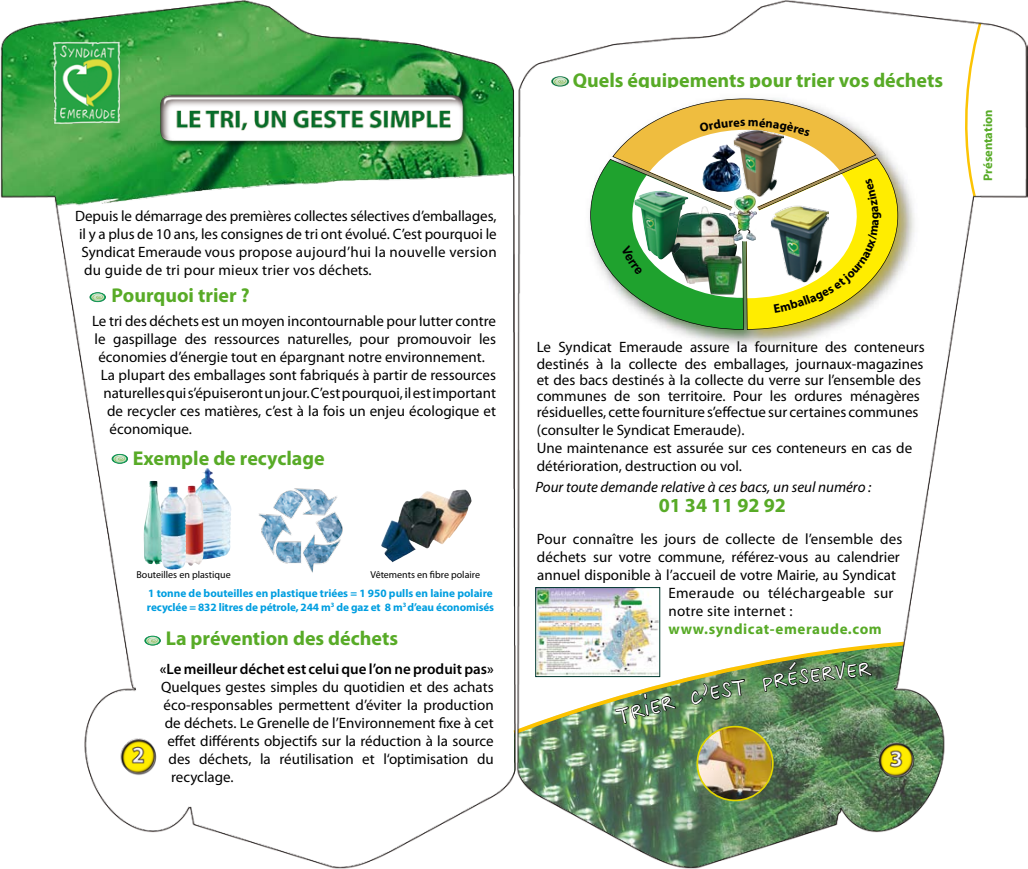
<style>
.page{position:relative;width:1028px;height:869px;background:#fff}
.page>*{position:absolute;margin:0;border:0;box-sizing:border-box;transform-origin:0 0}
.t1{font:700 20px "Myriad Pro";color:#58ab27}
.t2{font:15px/16.2px "Myriad Pro";color:#000}
.t3{font:15px "Myriad Pro";letter-spacing:.02em;color:#000}
.t4{font:italic 15px "Myriad Pro";color:#000}
.t5{font:600 15px "Myriad Pro";color:#000}
.t6{font:700 15px "Myriad Pro";letter-spacing:.04em;color:#58ab27}
.t7{font:700 12.5px "Myriad Pro";color:#58ab27}
.t8{font:700 11.25px/13.5px "Myriad Pro";color:#009ee0}
.t9{font:10px "Myriad Pro";color:#000}
</style>
<div class="page">
<img style="left:0;top:0;width:1027px;height:868px">
<img style="left:590px;top:83px;width:329px;height:247px">
<img style="left:614px;top:684px;width:62px;height:40px">
<svg style="left:690px;top:672px;width:57px;height:55px;background:#628356"></svg>
<svg style="left:761px;top:638px;width:111px;height:67px"></svg>
<h1 class="t1" style="left:572px;top:68px;width:372px">Quels équipements pour trier vos déchets</h1>
<p class="t2" style="left:75px;top:208px;width:423px">Depuis le démarrage des premières collectes sélectives d’emballages,</p>
<p class="t2" style="left:79px;top:226px;width:419px">il y a plus de 10 ans, les consignes de tri ont évolué. C’est pourquoi le</p>
<p class="t3" style="left:81px;top:243px;width:416px">Syndicat Emeraude vous propose aujourd’hui la nouvelle version</p>
<p class="t3" style="left:84px;top:261px;width:289px">du guide de tri pour mieux trier vos déchets.</p>
<h1 class="t1" style="left:112px;top:282px;width:139px">Pourquoi trier ?</h1>
<p class="t2" style="left:92px;top:312px;width:405px">Le tri des déchets est un moyen incontournable pour lutter contre</p>
<p class="t2" style="left:95px;top:330px;width:403px">le gaspillage des ressources naturelles, pour promouvoir les</p>
<p class="t2" style="left:98px;top:348px;width:388px">économies d’énergie tout en épargnant notre environnement.</p>
<p class="t2" style="left:101px;top:366px;width:396px">La plupart des emballages sont fabriqués à partir de ressources</p>
<p class="t2" style="left:103px;top:384px;width:394px">naturelles qui s’épuiseront un jour. C’est pourquoi, il est important</p>
<p class="t2" style="left:107px;top:402px;width:390px">de recycler ces matières, c’est à la fois un enjeu écologique et</p>
<p class="t2" style="left:110px;top:420px;width:84px">économique.</p>
<h1 class="t1" style="left:133px;top:444px;width:193px">Exemple de recyclage</h1>
<p class="t9" style="left:136px;top:568px;width:96px">Bouteilles en plastique</p>
<p class="t9" style="left:370px;top:568px;width:111px">Vêtements en fibre polaire</p>
<p class="t8" style="left:147px;top:586px;width:349px">1 tonne de bouteilles en plastique triées = 1 950 pulls en laine polaire recyclée = 832 litres de pétrole, 244 m<sup>3</sup> de gaz et 8 m<sup>3</sup> d’eau économisés</p>
<h1 class="t1" style="left:166px;top:625px;width:234px">La prévention des déchets</h1>
<p class="t5" style="left:160px;top:658px;width:335px">«Le meilleur déchet est celui que l’on ne produit pas»</p>
<p class="t2" style="left:161px;top:678px;width:334px">Quelques gestes simples du quotidien et des achats</p>
<p class="t2" style="left:164px;top:696px;width:331px">éco-responsables permettent d’éviter la production</p>
<p class="t2" style="left:165px;top:714px;width:330px">de déchets. Le Grenelle de l’Environnement fixe à cet</p>
<p class="t2" style="left:167px;top:732px;width:328px">effet différents objectifs sur la réduction à la source</p>
<p class="t2" style="left:169px;top:750px;width:327px">des déchets, la réutilisation et l‘optimisation du</p>
<p class="t2" style="left:171px;top:768px;width:64px">recyclage.</p>
<p class="t2" style="left:537px;top:339px;width:389px">Le Syndicat Emeraude assure la fourniture des conteneurs destinés à la collecte des emballages, journaux-magazines et des bacs destinés à la collecte du verre sur l’ensemble des communes de son territoire. Pour les ordures ménagères résiduelles, cette fourniture s’effectue sur certaines communes</p>
<p class="t2" style="left:537px;top:422px;width:209px">(consulter le Syndicat Emeraude).</p>
<p class="t2" style="left:537px;top:438px;width:377px;line-height:18px">Une maintenance est assurée sur ces conteneurs en cas de détérioration, destruction ou vol.</p>
<p class="t4" style="left:535px;top:477px;width:337px">Pour toute demande relative à ces bacs, un seul numéro :</p>
<h1 class="t1" style="left:658px;top:492px;width:129px">01 34 11 92 92</h1>
<p class="t2" style="left:537px;top:530px;width:367px">Pour connaître les jours de collecte de l’ensemble des</p>
<p class="t2" style="left:537px;top:548px;width:364px">déchets sur votre commune, référez-vous au calendrier</p>
<p class="t2" style="left:537px;top:566px;width:360px">annuel disponible à l’accueil de votre Mairie, au Syndicat</p>
<p class="t3" style="left:668px;top:583px;width:227px">Emeraude ou téléchargeable sur</p>
<p class="t3" style="left:668px;top:601px;width:126px">notre site internet :</p>
<p class="t6" style="left:668px;top:619px;width:215px">www.syndicat-emeraude.com</p>
<p class="t7" style="left:979px;top:181px;width:73px;rotate:-90deg">Présentation</p>
</div>
